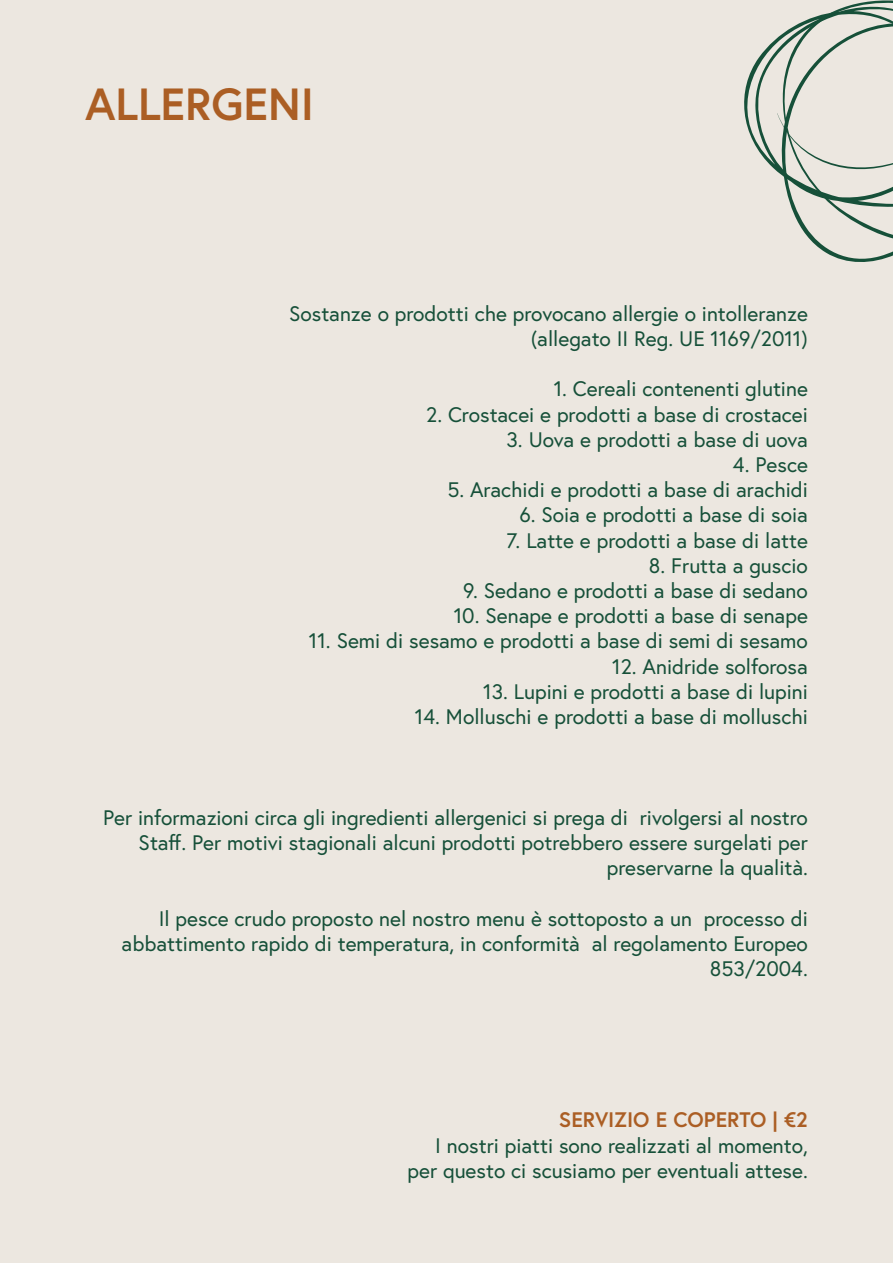
<style>
.page{position:relative;width:893px;height:1263px;background:#ece7e0}
.page>*{position:absolute;margin:0;border:0;box-sizing:border-box;transform-origin:0 0}
.t1{font:700 45px "Europa";color:#ab5e24}
.t2{font:21px/25.2px "Europa";color:#165039;text-align:right}
.t3{font:700 21px "Europa";color:#ab5e24}
</style>
<div class="page">
<svg style="left:744px;top:0;width:149px;height:262px"></svg>
<h1 class="t1" style="left:85px;top:74px;width:230px">ALLERGENI</h1>
<p class="t2" style="left:289px;top:300px;width:520px">Sostanze o prodotti che provocano allergie o intolleranze (allegato II Reg. UE 1169/2011)</p>
<p class="t2" style="left:554px;top:376px;width:256px">1. Cereali contenenti glutine</p>
<p class="t2" style="left:426px;top:401px;width:383px">2. Crostacei e prodotti a base di crostacei</p>
<p class="t2" style="left:507px;top:426px;width:303px">3. Uova e prodotti a base di uova</p>
<p class="t2" style="left:733px;top:452px;width:77px">4. Pesce</p>
<p class="t2" style="left:447px;top:477px;width:362px">5. Arachidi e prodotti a base di arachidi</p>
<p class="t2" style="left:519px;top:502px;width:290px">6. Soia e prodotti a base di soia</p>
<p class="t2" style="left:507px;top:527px;width:303px">7. Latte e prodotti a base di latte</p>
<p class="t2" style="left:649px;top:552px;width:161px">8. Frutta a guscio</p>
<p class="t2" style="left:463px;top:578px;width:346px">9. Sedano e prodotti a base di sedano</p>
<p class="t2" style="left:454px;top:603px;width:356px">10. Senape e prodotti a base di senape</p>
<p class="t2" style="left:309px;top:628px;width:500px">11. Semi di sesamo e prodotti a base di semi di sesamo</p>
<p class="t2" style="left:612px;top:653px;width:197px">12. Anidride solforosa</p>
<p class="t2" style="left:483px;top:678px;width:326px">13. Lupini e prodotti a base di lupini</p>
<p class="t2" style="left:415px;top:704px;width:394px">14. Molluschi e prodotti a base di molluschi</p>
<p class="t2" style="left:103px;top:804px;width:706px">Per informazioni circa gli ingredienti allergenici si prega di rivolgersi al nostro<br>Staff. Per motivi stagionali alcuni prodotti potrebbero essere surgelati per preservarne la qualità.</p>
<p class="t2" style="left:122px;top:905px;width:688px">Il pesce crudo proposto nel nostro menu è sottoposto a un processo di abbattimento rapido di temperatura, in conformità al regolamento Europeo<br>853/2004.</p>
<p class="t3" style="left:559px;top:1105px;width:251px">SERVIZIO E COPERTO | €2</p>
<p class="t2" style="left:407px;top:1132px;width:402px">I nostri piatti sono realizzati al momento, per questo ci scusiamo per eventuali attese.</p>
</div>
